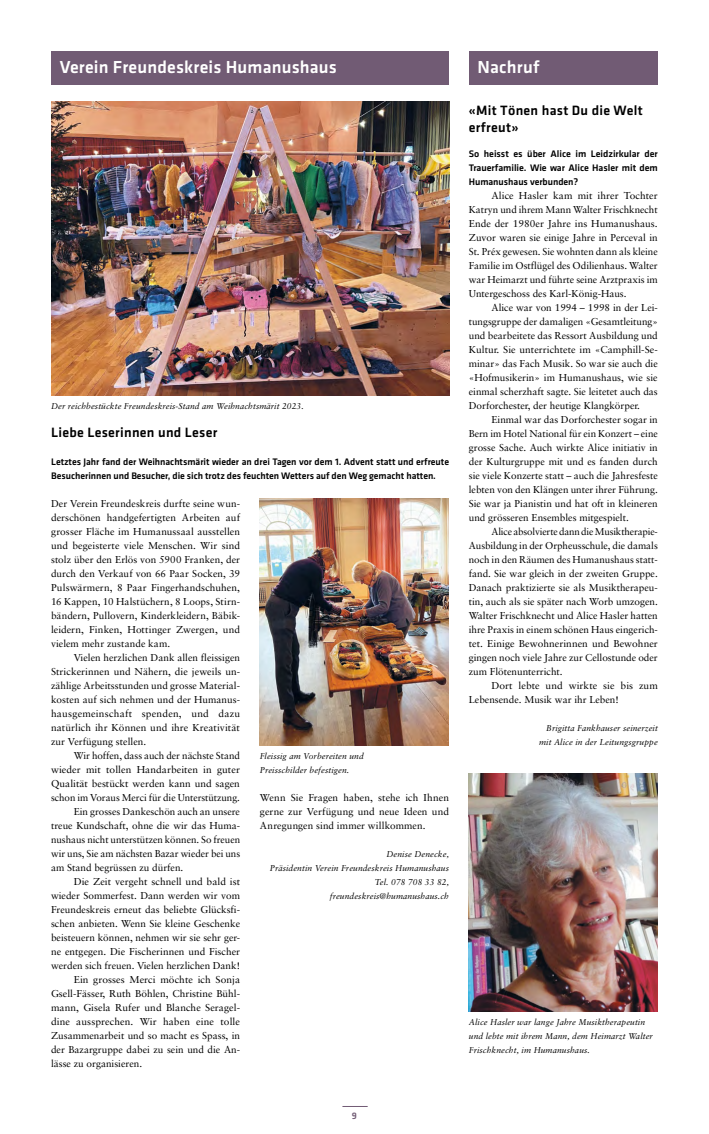
<style>
.page{position:relative;width:709px;height:1134px;background:#fff}
.page>*{position:absolute;margin:0;border:0;box-sizing:border-box;transform-origin:0 0}
.t1{font:500 18px "Klavika";letter-spacing:.01em;color:#fff}
.t2{font:500 14px/17px "Klavika";letter-spacing:.02em;color:#000}
.t3{font:10px/14px "Sabon";color:#000;text-align:justify}
.t4{font:500 9.8px/14px "Klavika";letter-spacing:-.005em;color:#000}
.t5{font:500 9.8px "Klavika";color:#715b74}
.t6{font:italic 8.5px/14px "Sabon";letter-spacing:.01em;color:#000;text-align:right}
</style>
<div class="page">
<svg style="left:342px;top:1106px;width:26px;height:1px"></svg>
<div style="left:51px;top:51px;width:398px;height:33px;background:#715b74"></div>
<img style="left:51px;top:101px;width:398px;height:294px">
<div style="left:469px;top:51px;width:189px;height:33px;background:#715b74"></div>
<img style="left:469px;top:774px;width:189px;height:237px">
<img style="left:260px;top:498px;width:189px;height:248px">
<h1 class="t1" style="left:60px;top:55px;width:279px">Verein Freundeskreis Humanushaus</h1>
<p class="t6" style="left:51px;top:399px;width:254px">Der reichbestückte Freundeskreis-Stand am Weihnachtsmärit 2023.</p>
<h2 class="t2" style="left:51px;top:424px;width:168px">Liebe Leserinnen und Leser</h2>
<p class="t4" style="left:51px;top:455px;width:399px">Letztes Jahr fand der Weihnachtsmärit wieder an drei Tagen vor dem 1. Advent statt und erfreute<br>Besucherinnen und Besucher, die sich trotz des feuchten Wetters auf den Weg gemacht hatten.</p>
<p class="t3" style="left:51px;top:497px;width:190px">Der Verein Freundeskreis durfte seine wun&shy;derschönen handgefertigten Arbeiten auf grosser Fläche im Humanussaal ausstellen und begeisterte viele Menschen. Wir sind stolz über den Erlös von 5900 Franken, der durch den Verkauf von 66 Paar Socken, 39<br>Pulswärmern, 8 Paar Fingerhandschuhen, 16 Kappen, 10 Halstüchern, 8 Loops, Stirn&shy;bändern, Pullovern, Kinderkleidern, Bäbik&shy;leidern, Finken, Hottinger Zwergen, und vielem mehr zustande kam.</p>
<p class="t3" style="left:51px;top:651px;width:191px;text-indent:23px">Vielen herzlichen Dank allen fleissigen Strickerinnen und Nähern, die jeweils un&shy;zählige Arbeitsstunden und grosse Material&shy;kosten auf sich nehmen und der Humanus&shy;hausgemeinschaft spenden, und dazu natürlich ihr Können und ihre Kreativität zur Verfügung stellen.</p>
<p class="t3" style="left:74px;top:749px;width:168px">Wir hoffen, dass auch der nächste Stand</p>
<p class="t3" style="left:51px;top:763px;width:190px">wieder mit tollen Handarbeiten in guter</p>
<p class="t3" style="left:51px;top:777px;width:190px">Qualität bestückt werden kann und sagen</p>
<p class="t3" style="left:51px;top:791px;width:190px">schon im Voraus Merci für die Unterstützung.</p>
<p class="t3" style="left:74px;top:805px;width:168px">Ein grosses Dankeschön auch an unsere</p>
<p class="t3" style="left:51px;top:819px;width:190px">treue Kundschaft, ohne die wir das Huma-</p>
<p class="t3" style="left:51px;top:833px;width:191px">nushaus nicht unterstützen können. So freuen</p>
<p class="t3" style="left:51px;top:847px;width:191px">wir uns, Sie am nächsten Bazar wieder bei uns</p>
<p class="t3" style="left:51px;top:861px;width:134px">am Stand begrüssen zu dürfen.</p>
<p class="t3" style="left:74px;top:875px;width:168px">Die Zeit vergeht schnell und bald ist</p>
<p class="t3" style="left:51px;top:889px;width:190px">wieder Sommerfest. Dann werden wir vom</p>
<p class="t3" style="left:51px;top:903px;width:190px">Freundeskreis erneut das beliebte Glücksfi-</p>
<p class="t3" style="left:51px;top:917px;width:190px">schen anbieten. Wenn Sie kleine Geschenke</p>
<p class="t3" style="left:51px;top:931px;width:190px">beisteuern können, nehmen wir sie sehr ger-</p>
<p class="t3" style="left:51px;top:945px;width:191px">ne entgegen. Die Fischerinnen und Fischer</p>
<p class="t3" style="left:51px;top:959px;width:190px">werden sich freuen. Vielen herzlichen Dank!</p>
<p class="t3" style="left:74px;top:973px;width:168px">Ein grosses Merci möchte ich Sonja</p>
<p class="t3" style="left:51px;top:987px;width:190px">Gsell-Fässer, Ruth Böhlen, Christine Bühl-</p>
<p class="t3" style="left:51px;top:1001px;width:190px">mann, Gisela Rufer und Blanche Seragel-</p>
<p class="t3" style="left:51px;top:1015px;width:190px">dine aussprechen. Wir haben eine tolle</p>
<p class="t3" style="left:51px;top:1029px;width:190px">Zusammenarbeit und so macht es Spass, in</p>
<p class="t3" style="left:51px;top:1043px;width:190px">der Bazargruppe dabei zu sein und die An-</p>
<p class="t3" style="left:51px;top:1057px;width:93px">lässe zu organisieren.</p>
<p class="t6" style="left:260px;top:749px;width:105px;text-align:left">Fleissig am Vorbereiten und<br>Preisschilder befestigen.</p>
<p class="t3" style="left:260px;top:791px;width:190px">Wenn Sie Fragen haben, stehe ich Ihnen gerne zur Verfügung und neue Ideen und Anregungen sind immer willkommen.</p>
<p class="t6" style="left:270px;top:847px;width:181px">Denise Denecke,<br>Präsidentin Verein Freundeskreis Humanushaus<br>Tel. 078 708 33 82, freundeskreis@humanushaus.ch</p>
<p class="t5" style="left:352px;top:1109px;width:7px">9</p>
<h1 class="t1" style="left:477px;top:55px;width:64px">Nachruf</h1>
<h2 class="t2" style="left:469px;top:102px;width:175px">«Mit Tönen hast Du die Welt erfreut»</h2>
<p class="t4" style="left:469px;top:147px;width:191px;text-align:justify">So heisst es über Alice im Leidzirkular der Trauerfamilie. Wie war Alice Hasler mit dem Humanushaus verbunden?</p>
<p class="t3" style="left:469px;top:189px;width:190px;text-indent:23px">Alice Hasler kam mit ihrer Tochter Katryn und ihrem Mann Walter Frischknecht Ende der 1980er Jahre ins Humanushaus.<br>Zuvor waren sie einige Jahre in Perceval in St. Préx gewesen. Sie wohnten dann als kleine Familie im Ostflügel des Odilienhaus. Walter war Heimarzt und führte seine Arztpraxis im Untergeschoss des Karl-König-Haus.</p>
<p class="t3" style="left:469px;top:301px;width:191px;text-indent:23px">Alice war von 1994 – 1998 in der Lei&shy;tungsgruppe der damaligen «Gesamtleitung» und bearbeitete das Ressort Ausbildung und Kultur. Sie unterrichtete im «Camphill-Se&shy;minar» das Fach Musik. So war sie auch die «Hofmusikerin» im Humanushaus, wie sie einmal scherzhaft sagte. Sie leitetet auch das Dorforchester, der heutige Klangkörper.</p>
<p class="t3" style="left:469px;top:413px;width:190px;text-indent:23px">Einmal war das Dorforchester sogar in Bern im Hotel National für ein Konzert – eine grosse Sache. Auch wirkte Alice initiativ in der Kulturgruppe mit und es fanden durch sie viele Konzerte statt – auch die Jahresfeste lebten von den Klängen unter ihrer Führung.<br>Sie war ja Pianistin und hat oft in kleineren und grösseren Ensembles mitgespielt.</p>
<p class="t3" style="left:469px;top:525px;width:191px;text-indent:23px">Alice absolvierte dann die Musiktherapie-Ausbildung in der Orpheusschule, die damals noch in den Räumen des Humanushaus statt&shy;fand. Sie war gleich in der zweiten Gruppe.<br>Danach praktizierte sie als Musiktherapeu&shy;tin, auch als sie später nach Worb umzogen.<br>Walter Frischknecht und Alice Hasler hatten ihre Praxis in einem schönen Haus eingerich&shy;tet. Einige Bewohnerinnen und Bewohner gingen noch viele Jahre zur Cellostunde oder zum Flötenunterricht.</p>
<p class="t3" style="left:469px;top:679px;width:191px;text-indent:23px">Dort lebte und wirkte sie bis zum<br>Lebensende. Musik war ihr Leben!</p>
<p class="t6" style="left:539px;top:721px;width:120px">Brigitta Fankhauser seinerzeit mit Alice in der Leitungsgruppe</p>
<p class="t6" style="left:469px;top:1015px;width:185px;text-align:left">Alice Hasler war lange Jahre Musiktherapeutin und lebte mit ihrem Mann, dem Heimarzt Walter<br>Frischknecht, im Humanushaus.</p>
</div>
